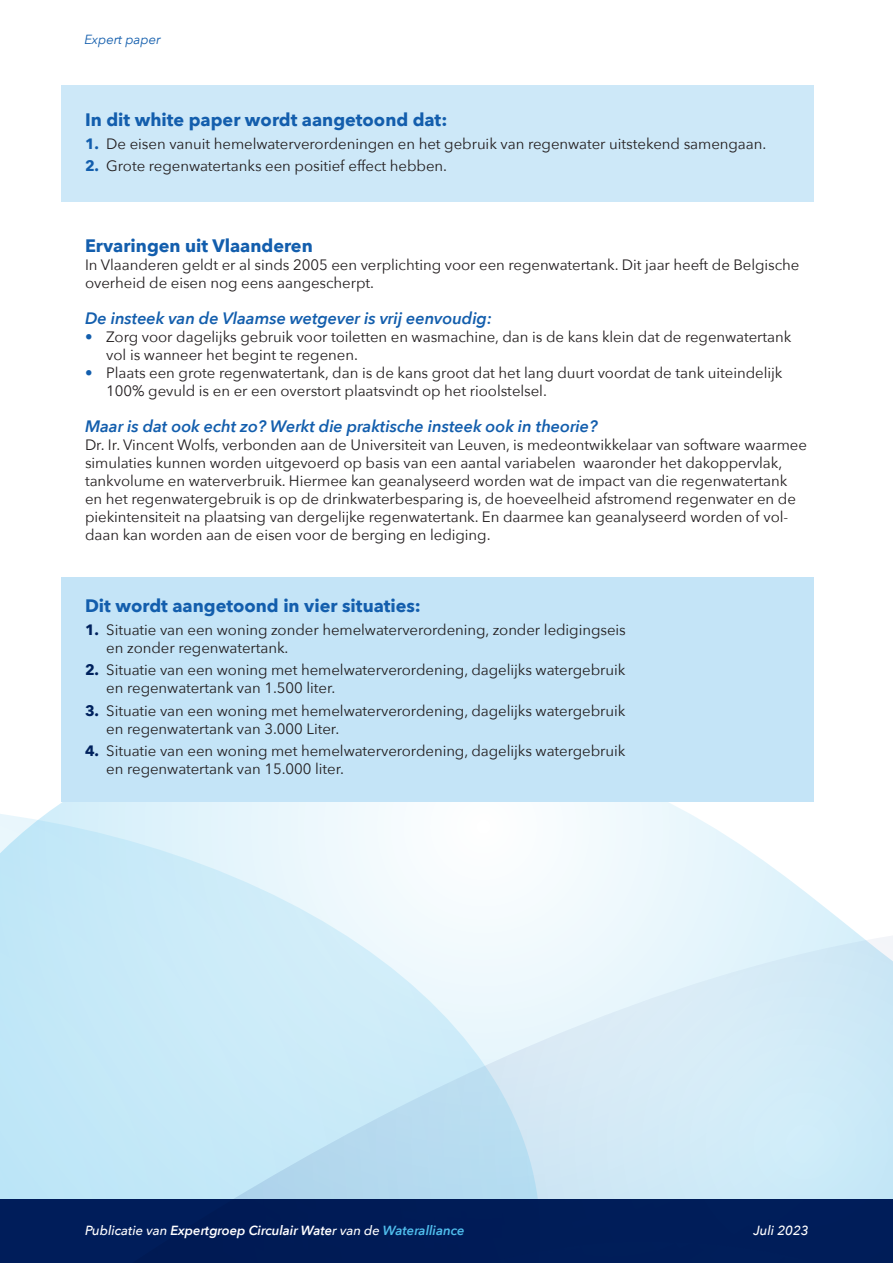
<style>
.page{position:relative;width:893px;height:1263px;background:#fff}
.page>*{position:absolute;margin:0;border:0;box-sizing:border-box;transform-origin:0 0}
.t1{font:700 18px "Avenir Next";color:#135ead}
.t2{font:italic 600 16.5px "Avenir Next";letter-spacing:-.005em;color:#135ead}
.t3{font:15px/18px "Avenir Next";letter-spacing:-.005em;color:#231f20}
.t4{font:italic 600 13.2px "Avenir Next";letter-spacing:-.005em;color:#fff}
.t5{font:italic 13.2px "Avenir Next";letter-spacing:-.005em;color:#135ead}
.t6{font:italic 500 13.2px "Avenir Next";letter-spacing:-.005em;color:#fff}
.s1{font-weight:700;color:#135ead}
.s2{color:#135ead}
.s3{font-weight:700;color:#00215d}
.s4{font-weight:500}
.s5{color:#4fbdec}
</style>
<div class="page">
<svg style="left:61px;top:727px;width:781px;height:194px;fill:#f1fafd"></svg>
<svg style="left:540px;top:921px;width:353px;height:278px;background:#d6ecf7"></svg>
<svg style="left:0;top:803px;width:540px;height:396px;fill:#cbebf9"></svg>
<div style="left:62px;top:577px;width:752px;height:224px;background:#c4e4f7"></div>
<div style="left:62px;top:85px;width:752px;height:117px;background:#cde8f8"></div>
<div style="left:0;top:1199px;width:893px;height:64px;background:#00215d"></div>
<p class="t5" style="left:84px;top:28px;width:78px">Expert paper</p>
<p class="t1" style="left:85px;top:104px;width:364px">In dit white paper wordt aangetoond dat:</p>
<p class="t3" style="left:85px;top:134px;width:683px"><span class="s1">1.</span> De eisen vanuit hemelwaterverordeningen en het gebruik van regenwater uitstekend samengaan.</p>
<p class="t3" style="left:85px;top:156px;width:363px"><span class="s1">2.</span> Grote regenwatertanks een positief effect hebben.</p>
<p class="t1" style="left:85px;top:230px;width:229px">Ervaringen uit Vlaanderen</p>
<p class="t3" style="left:85px;top:255px;width:716px">In Vlaanderen geldt er al sinds 2005 een verplichting voor een regenwatertank. Dit jaar heeft de Belgische overheid de eisen nog eens aangescherpt.</p>
<p class="t2" style="left:85px;top:304px;width:408px">De insteek van de Vlaamse wetgever is vrij eenvoudig:</p>
<p class="t3" style="left:106px;top:327px;width:686px;text-indent:-21px"><span class="s2">•</span> Zorg voor dagelijks gebruik voor toiletten en wasmachine, dan is de kans klein dat de regenwatertank vol is wanneer het begint te regenen.</p>
<p class="t3" style="left:106px;top:363px;width:678px;text-indent:-21px"><span class="s2">•</span> Plaats een grote regenwatertank, dan is de kans groot dat het lang duurt voordat de tank uiteindelijk<br>100% gevuld is en er een overstort plaatsvindt op het rioolstelsel.</p>
<p class="t2" style="left:85px;top:412px;width:514px">Maar is dat ook echt zo? Werkt die praktische insteek ook in theorie?</p>
<p class="t3" style="left:85px;top:435px;width:723px">Dr. Ir. Vincent Wolfs, verbonden aan de Universiteit van Leuven, is medeontwikkelaar van software waarmee simulaties kunnen worden uitgevoerd op basis van een aantal variabelen waaronder het dakoppervlak, tankvolume en waterverbruik. Hiermee kan geanalyseerd worden wat de impact van die regenwatertank en het regenwatergebruik is op de drinkwaterbesparing is, de hoeveelheid afstromend regenwater en de piekintensiteit na plaatsing van dergelijke regenwatertank. En daarmee kan geanalyseerd worden of vol&shy;daan kan worden aan de eisen voor de berging en lediging.</p>
<p class="t1" style="left:85px;top:590px;width:337px">Dit wordt aangetoond in vier situaties:</p>
<p class="t3" style="left:106px;top:620px;width:521px;text-indent:-21px"><span class="s3">1.</span> Situatie van een woning zonder hemelwaterverordening, zonder ledigingseis en zonder regenwatertank.</p>
<p class="t3" style="left:106px;top:660px;width:521px;text-indent:-21px"><span class="s3">2.</span> Situatie van een woning met hemelwaterverordening, dagelijks watergebruik en regenwatertank van 1.500 liter.</p>
<p class="t3" style="left:106px;top:701px;width:521px;text-indent:-21px"><span class="s3">3.</span> Situatie van een woning met hemelwaterverordening, dagelijks watergebruik en regenwatertank van 3.000 Liter.</p>
<p class="t3" style="left:106px;top:741px;width:521px;text-indent:-21px"><span class="s3">4.</span> Situatie van een woning met hemelwaterverordening, dagelijks watergebruik en regenwatertank van 15.000 liter.</p>
<p class="t4" style="left:85px;top:1219px;width:381px"><span class="s4">Publicatie van</span> Expertgroep Circulair Wate<span class="s4">r van de</span> <span class="s5">Wateralliance</span></p>
<p class="t6" style="left:753px;top:1219px;width:57px">Juli 2023</p>
</div>
